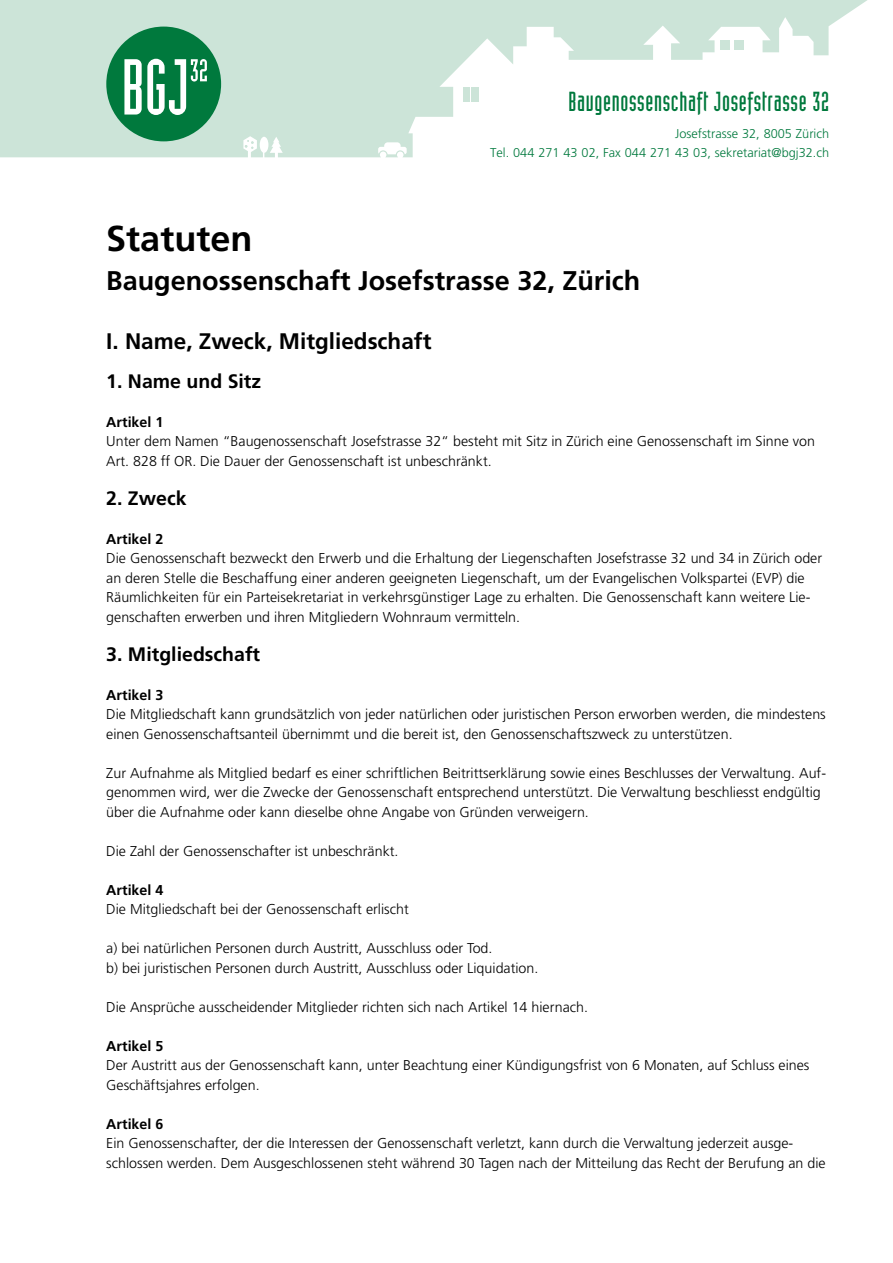
<style>
.page{position:relative;width:893px;height:1263px;background:#fff}
.page>*{position:absolute;margin:0;border:0;box-sizing:border-box;transform-origin:0 0}
.t1{font:700 36px "Frutiger CE";color:#000}
.t2{font:700 27px "Frutiger CE";color:#000}
.t3{font:27px "Industria Solid";letter-spacing:.025em;color:#00793d}
.t4{font:700 22.5px "Frutiger CE";color:#000}
.t5{font:700 19.5px "Frutiger CE";color:#000}
.t6{font:300 14.25px/19.5px "Frutiger";color:#000}
.t7{font:700 14.25px "Frutiger CE";color:#000}
.t8{font:300 12.75px/19.5px "Frutiger";color:#00793d;text-align:right}
</style>
<div class="page">
<svg style="left:0;top:0;width:867px;height:157px;fill:#cce4d8"></svg>
<svg style="left:245px;top:140px;width:9px;height:9px"></svg>
<div style="left:721px;top:40px;width:9px;height:9px;background:#cce4d8"></div>
<div style="left:734px;top:40px;width:9px;height:9px;background:#cce4d8"></div>
<div style="left:106px;top:27px;width:115px;height:114px;background:#00793d;border-radius:50%"></div>
<svg style="left:124px;top:59px;width:83px;height:56px"></svg>
<h2 class="t3" style="left:568px;top:87px;width:262px">Baugenossenschaft Josefstrasse 32</h2>
<p class="t8" style="left:490px;top:124px;width:341px">Josefstrasse 32, 8005 Zürich<br>Tel. 044 271 43 02, Fax 044 271 43 03, sekretariat@bgj32.ch</p>
<h1 class="t1" style="left:106px;top:217px;width:148px">Statuten</h1>
<h2 class="t2" style="left:106px;top:265px;width:536px">Baugenossenschaft Josefstrasse 32, Zürich</h2>
<h3 class="t4" style="left:106px;top:327px;width:327px">I. Name, Zweck, Mitgliedschaft</h3>
<h3 class="t5" style="left:106px;top:369px;width:156px">1. Name und Sitz</h3>
<p class="t7" style="left:106px;top:413px;width:59px">Artikel 1</p>
<p class="t6" style="left:106px;top:432px;width:710px">Unter dem Namen “Baugenossenschaft Josefstrasse 32“ besteht mit Sitz in Zürich eine Genossenschaft im Sinne von<br>Art. 828 ff OR. Die Dauer der Genossenschaft ist unbeschränkt.</p>
<h3 class="t5" style="left:106px;top:486px;width:82px">2. Zweck</h3>
<p class="t7" style="left:106px;top:530px;width:59px">Artikel 2</p>
<p class="t6" style="left:106px;top:549px;width:717px">Die Genossenschaft bezweckt den Erwerb und die Erhaltung der Liegenschaften Josefstrasse 32 und 34 in Zürich oder an deren Stelle die Beschaffung einer anderen geeigneten Liegenschaft, um der Evangelischen Volkspartei (EVP) die Räumlichkeiten für ein Parteisekretariat in verkehrsgünstiger Lage zu erhalten. Die Genossenschaft kann weitere Lie&shy;genschaften erwerben und ihren Mitgliedern Wohnraum vermitteln.</p>
<h3 class="t5" style="left:106px;top:642px;width:155px">3. Mitgliedschaft</h3>
<p class="t7" style="left:106px;top:686px;width:59px">Artikel 3</p>
<p class="t6" style="left:106px;top:705px;width:721px">Die Mitgliedschaft kann grundsätzlich von jeder natürlichen oder juristischen Person erworben werden, die mindestens einen Genossenschaftsanteil übernimmt und die bereit ist, den Genossenschaftszweck zu unterstützen.</p>
<p class="t6" style="left:106px;top:763px;width:721px">Zur Aufnahme als Mitglied bedarf es einer schriftlichen Beitrittserklärung sowie eines Beschlusses der Verwaltung. Auf&shy;genommen wird, wer die Zwecke der Genossenschaft entsprechend unterstützt. Die Verwaltung beschliesst endgültig über die Aufnahme oder kann dieselbe ohne Angabe von Gründen verweigern.</p>
<p class="t6" style="left:106px;top:841px;width:294px">Die Zahl der Genossenschafter ist unbeschränkt.</p>
<p class="t7" style="left:106px;top:881px;width:59px">Artikel 4</p>
<p class="t6" style="left:106px;top:900px;width:304px">Die Mitgliedschaft bei der Genossenschaft erlischt</p>
<p class="t6" style="left:106px;top:939px;width:434px">a) bei natürlichen Personen durch Austritt, Ausschluss oder Tod.<br>b) bei juristischen Personen durch Austritt, Ausschluss oder Liquidation.</p>
<p class="t6" style="left:106px;top:997px;width:483px">Die Ansprüche ausscheidender Mitglieder richten sich nach Artikel 14 hiernach.</p>
<p class="t7" style="left:106px;top:1037px;width:59px">Artikel 5</p>
<p class="t6" style="left:106px;top:1056px;width:705px">Der Austritt aus der Genossenschaft kann, unter Beachtung einer Kündigungsfrist von 6 Monaten, auf Schluss eines<br>Geschäftsjahres erfolgen.</p>
<p class="t7" style="left:106px;top:1115px;width:59px">Artikel 6</p>
<p class="t6" style="left:106px;top:1134px;width:721px">Ein Genossenschafter, der die Interessen der Genossenschaft verletzt, kann durch die Verwaltung jederzeit ausge&shy;schlossen werden. Dem Ausgeschlossenen steht während 30 Tagen nach der Mitteilung das Recht der Berufung an die</p>
</div>
